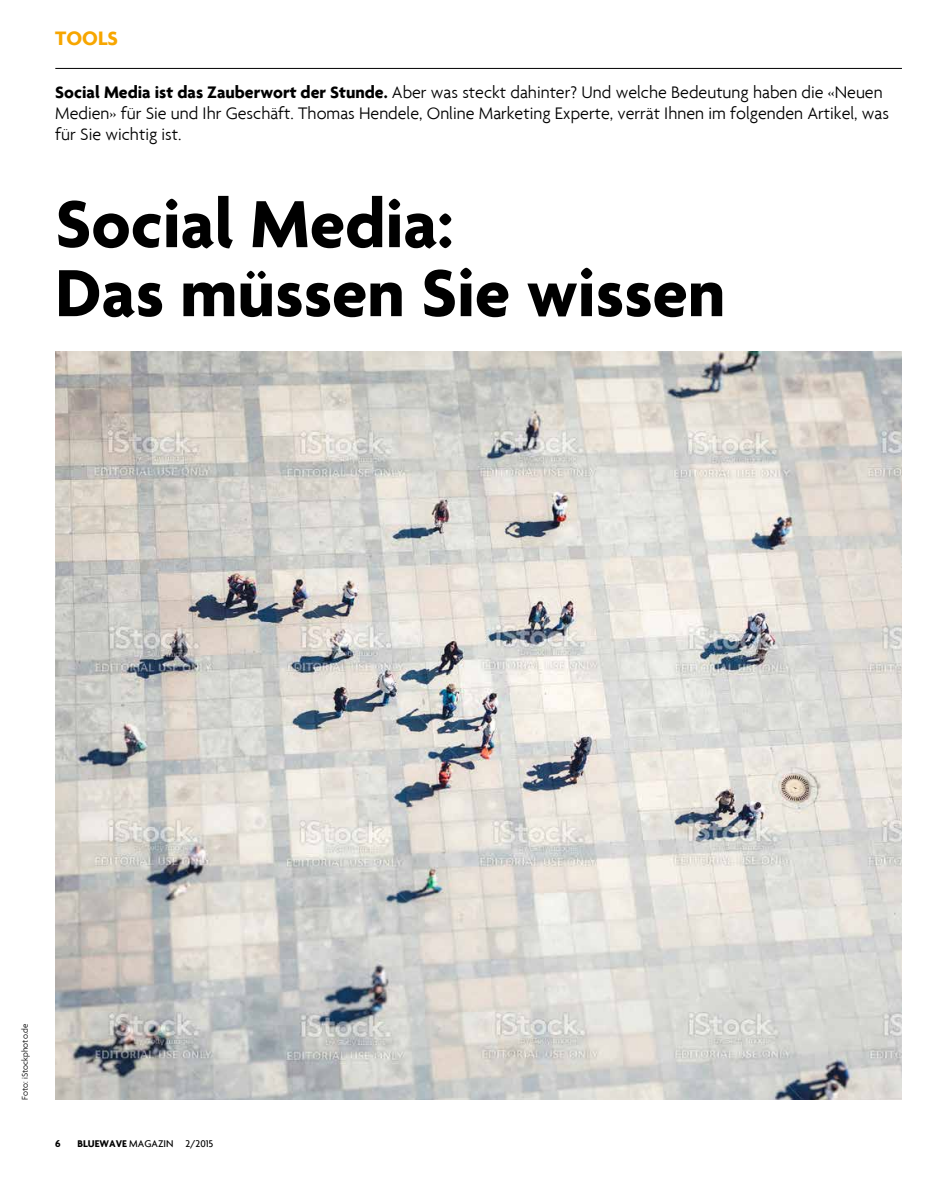
<style>
.page{position:relative;width:936px;height:1191px;background:#fff}
.page>*{position:absolute;margin:0;border:0;box-sizing:border-box;transform-origin:0 0}
.t1{font:700 72px/69px "Agenda";color:#000}
.t2{font:700 21px "Agenda";color:#f7a600}
.t3{font:300 18px/21px "Agenda";color:#000}
.t4{font:500 10.5px "Agenda";color:#000}
.t5{font:700 10.5px "Agenda";color:#000}
.t6{font:300 9px "Agenda";color:#000}
.s1{font-weight:700}
</style>
<div class="page">
<hr style="left:55px;top:68px;width:846px;height:1px;background:#000">
<img style="left:55px;top:351px;width:846px;height:748px">
<p class="t2" style="left:55px;top:25px;width:64px">TOOLS</p>
<p class="t3" style="left:55px;top:81px;width:835px"><span class="s1">Social Media ist das Zauberwort der Stunde.</span> Aber was steckt dahinter? Und welche Bedeutung haben die «Neuen<br>Medien» für Sie und Ihr Geschäft. Thomas Hendele, Online Marketing Experte, verrät Ihnen im folgenden Artikel, was für Sie wichtig ist.</p>
<h1 class="t1" style="left:55px;top:188px;width:671px">Social Media:<br>Das müssen Sie wissen</h1>
<p class="t6" style="left:20px;top:1099px;width:77px;rotate:-90deg">Foto: iStockphoto.de</p>
<p class="t5" style="left:55px;top:1137px;width:7px">6</p>
<p class="t4" style="left:77px;top:1137px;width:137px"><span class="s1">BLUEWAVE</span> MAGAZIN 2/2015</p>
</div>
